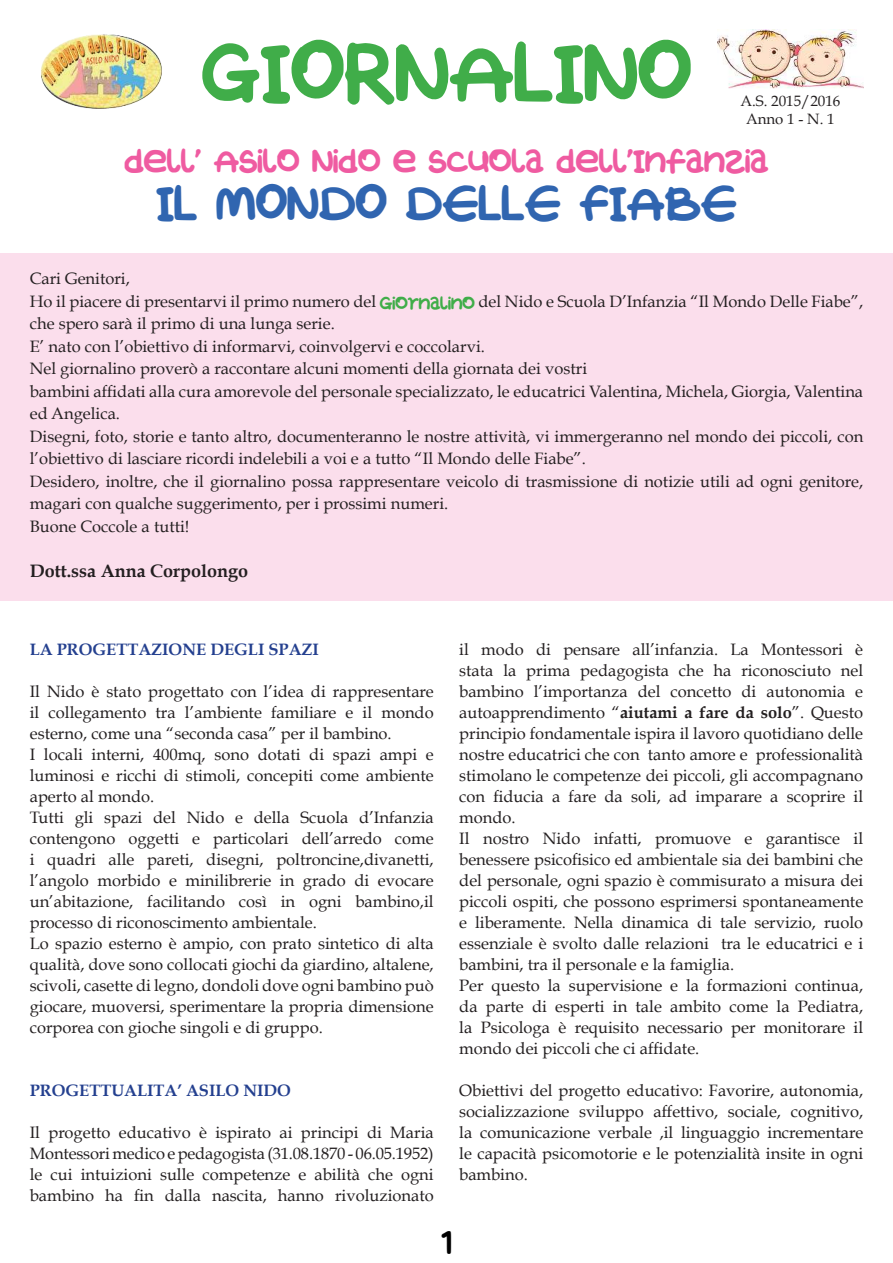
<style>
.page{position:relative;width:893px;height:1263px;background:#fff}
.page>*{position:absolute;margin:0;border:0;box-sizing:border-box;transform-origin:0 0}
.t1{font:76.5px "Wetin Caro Want";color:#40ad49}
.t2{font:45px "Wetin Caro Want";color:#3065b0}
.t3{font:30px "Wetin Caro Want";color:#ef5ba1}
.t4{font:25.5px "Wetin Caro Want";color:#000}
.t5{font:700 18px "Book Antiqua";color:#231f20}
.t6{font:16.5px/21px "Book Antiqua";color:#231f20}
.t7{font:700 16.5px "Book Antiqua";color:#24408f}
.t8{font:15px/18px "Book Antiqua";color:#231f20;text-align:center}
.s1{font-family:"Wetin Caro Want";color:#40ad49}
.s2{font-weight:700}
</style>
<div class="page">
<div style="left:0;top:253px;width:893px;height:348px;background:#fbdeec"></div>
<img style="left:41px;top:34px;width:121px;height:75px">
<img style="left:718px;top:30px;width:145px;height:59px">
<h1 class="t1" style="left:202px;top:37px;width:491px">GIORNALINO</h1>
<p class="t8" style="left:740px;top:94px;width:101px">A.S. 2015/2016<br>Anno 1 - N. 1</p>
<h3 class="t3" style="left:124px;top:146px;width:646px">DELL' ASILO NIDO E SCUOLA DELL'INFANZIA</h3>
<h2 class="t2" style="left:156px;top:182px;width:582px">IL MONDO DELLE FIABE</h2>
<p class="t6" style="left:30px;top:269px;width:835px;line-height:22.5px">Cari Genitori,<br>Ho il piacere di presentarvi il primo numero del <span class="s1">GIORNALINO</span> del Nido e Scuola D’Infanzia “Il Mondo Delle Fiabe”, che spero sarà il primo di una lunga serie.<br>E’ nato con l’obiettivo di informarvi, coinvolgervi e coccolarvi.<br>Nel giornalino proverò a raccontare alcuni momenti della giornata dei vostri<br>bambini afidati alla cura amorevole del personale specializzato, le educatrici Valentina, Michela, Giorgia, Valentina ed Angelica.<br>Disegni, foto, storie e tanto altro, documenteranno le nostre attività, vi immergeranno nel mondo dei piccoli, con l’obiettivo di lasciare ricordi indelebili a voi e a tutto “Il Mondo delle Fiabe”.<br>Desidero, inoltre, che il giornalino possa rappresentare veicolo di trasmissione di notizie utili ad ogni genitore, magari con qualche suggerimento, per i prossimi numeri.<br>Buone Coccole a tutti!</p>
<p class="t5" style="left:30px;top:564px;width:220px">Dott.ssa Anna Corpolongo</p>
<p class="t7" style="left:30px;top:643px;width:291px">LA PROGETTAZIONE DEGLI SPAZI</p>
<p class="t6" style="left:30px;top:683px;width:405px">Il Nido è stato progettato con l’idea di rappresentare il collegamento tra l’ambiente familiare e il mondo esterno, come una “seconda casa” per il bambino.<br>I locali interni, 400mq, sono dotati di spazi ampi e luminosi e ricchi di stimoli, concepiti come ambiente aperto al mondo.<br>Tutti gli spazi del Nido e della Scuola d’Infanzia contengono oggetti e particolari dell’arredo come i quadri alle pareti, disegni, poltroncine,divanetti, l’angolo morbido e minilibrerie in grado di evocare un’abitazione, facilitando così in ogni bambino,il processo di riconoscimento ambientale.<br>Lo spazio esterno è ampio, con prato sintetico di alta qualità, dove sono collocati giochi da giardino, altalene, scivoli, casette di legno, dondoli dove ogni bambino può giocare, muoversi, sperimentare la propria dimensione corporea con gioche singoli e di gruppo.</p>
<p class="t7" style="left:30px;top:1084px;width:263px">PROGETTUALITA’ ASILO NIDO</p>
<p class="t6" style="left:30px;top:1124px;width:405px;text-align:justify">Il progetto educativo è ispirato ai principi di Maria Montessori medico e pedagogista (31.08.1870 - 06.05.1952) le cui intuizioni sulle competenze e abilità che ogni bambino ha in dalla nascita, hanno rivoluzionato</p>
<p class="t6" style="left:459px;top:641px;width:405px">il modo di pensare all’infanzia. La Montessori è stata la prima pedagogista che ha riconosciuto nel bambino l’importanza del concetto di autonomia e autoapprendimento “<span class="s2">aiutami a fare da solo</span>”. Questo principio fondamentale ispira il lavoro quotidiano delle nostre educatrici che con tanto amore e professionalità stimolano le competenze dei piccoli, gli accompagnano con iducia a fare da soli, ad imparare a scoprire il mondo.<br>Il nostro Nido infatti, promuove e garantisce il benessere psicoisico ed ambientale sia dei bambini che del personale, ogni spazio è commisurato a misura dei piccoli ospiti, che possono esprimersi spontaneamente e liberamente. Nella dinamica di tale servizio, ruolo essenziale è svolto dalle relazioni tra le educatrici e i bambini, tra il personale e la famiglia.<br>Per questo la supervisione e la formazioni continua, da parte di esperti in tale ambito come la Pediatra, la Psicologa è requisito necessario per monitorare il mondo dei piccoli che ci afidate.</p>
<p class="t6" style="left:459px;top:1082px;width:405px;text-align:justify">Obiettivi del progetto educativo: Favorire, autonomia, socializzazione sviluppo affettivo, sociale, cognitivo, la comunicazione verbale ,il linguaggio incrementare le capacità psicomotorie e le potenzialità insite in ogni bambino.</p>
<h3 class="t4" style="left:441px;top:1230px;width:11px">1</h3>
</div>
